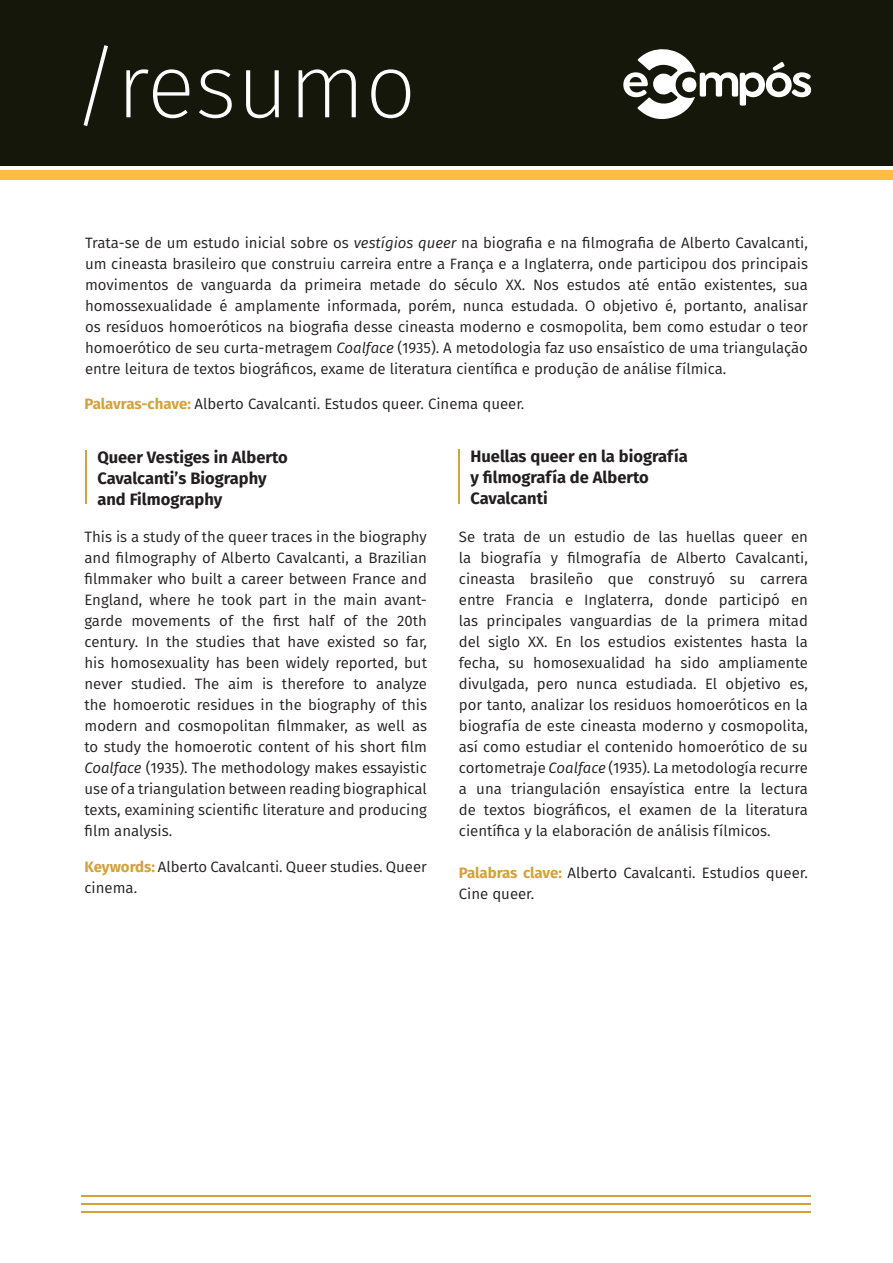
<style>
.page{position:relative;width:893px;height:1263px;background:#fff}
.page>*{position:absolute;margin:0;border:0;box-sizing:border-box;transform-origin:0 0}
.t1{font:200 90px "Fira Sans";color:#fff}
.t2{font:700 16.5px/21px "Fira Sans";color:#231f20}
.t3{font:15px/21px "Fira Sans";color:#231f20;text-align:justify}
.s1{font-style:italic}
.s2{font-weight:700;color:#d4a13b}
</style>
<div class="page">
<div style="left:0;top:0;width:893px;height:166px;background:#16170b"></div>
<div style="left:0;top:170px;width:893px;height:10px;background:#fdbd44"></div>
<hr style="left:82px;top:1211px;width:729px;height:2px;background:#d4a13b">
<hr style="left:82px;top:1195px;width:729px;height:2px;background:#d4a13b">
<hr style="left:82px;top:1203px;width:729px;height:2px;background:#d4a13b">
<svg style="left:623px;top:49px;width:188px;height:70px"></svg>
<hr style="left:85px;top:451px;width:1px;height:53px;background:#d4a13b">
<hr style="left:459px;top:450px;width:1px;height:54px;background:#d4a13b">
<h1 class="t1" style="left:72px;top:23px;width:345px">/resumo</h1>
<p class="t3" style="left:85px;top:232px;width:724px">Trata-se de um estudo inicial sobre os <span class="s1">vestígios queer</span> na biografia e na filmografia de Alberto Cavalcanti, um cineasta brasileiro que construiu carreira entre a França e a Inglaterra, onde participou dos principais movimentos de vanguarda da primeira metade do século XX. Nos estudos até então existentes, sua homossexualidade é amplamente informada, porém, nunca estudada. O objetivo é, portanto, analisar os resíduos homoeróticos na biografia desse cineasta moderno e cosmopolita, bem como estudar o teor homoerótico de seu curta-metragem <span class="s1">Coalface</span> (1935). A metodologia faz uso ensaístico de uma triangulação entre leitura de textos biográficos, exame de literatura científica e produção de análise fílmica.</p>
<p class="t3" style="left:85px;top:393px;width:441px"><span class="s2">Palavras-chave:</span> Alberto Cavalcanti. Estudos queer. Cinema queer.</p>
<p class="t2" style="left:97px;top:445px;width:192px">Queer Vestiges in Alberto<br>Cavalcanti’s Biography and Filmography</p>
<p class="t3" style="left:85px;top:525px;width:344px">This is a study of the queer traces in the biography and filmography of Alberto Cavalcanti, a Brazilian filmmaker who built a career between France and England, where he took part in the main avant&shy;garde movements of the first half of the 20th century. In the studies that have existed so far, his homosexuality has been widely reported, but never studied. The aim is therefore to analyze the homoerotic residues in the biography of this modern and cosmopolitan filmmaker, as well as to study the homoerotic content of his short film <span class="s1">Coalface</span> (1935). The methodology makes essayistic use of a triangulation between reading biographical texts, examining scientific literature and producing film analysis.</p>
<p class="t3" style="left:85px;top:855px;width:344px"><span class="s2">Keywords:</span> Alberto Cavalcanti. Queer studies. Queer cinema.</p>
<p class="t2" style="left:470px;top:444px;width:219px">Huellas queer en la biografía y filmografía de Alberto<br>Cavalcanti</p>
<p class="t3" style="left:459px;top:525px;width:351px">Se trata de un estudio de las huellas queer en la biografía y filmografía de Alberto Cavalcanti, cineasta brasileño que construyó su carrera entre Francia e Inglaterra, donde participó en las principales vanguardias de la primera mitad del siglo XX. En los estudios existentes hasta la fecha, su homosexualidad ha sido ampliamente divulgada, pero nunca estudiada. El objetivo es, por tanto, analizar los residuos homoeróticos en la biografía de este cineasta moderno y cosmopolita, así como estudiar el contenido homoerótico de su cortometraje <span class="s1">Coalface</span> (1935). La metodología recurre a una triangulación ensayística entre la lectura de textos biográficos, el examen de la literatura científica y la elaboración de análisis fílmicos.</p>
<p class="t3" style="left:459px;top:861px;width:351px"><span class="s2">Palabras clave:</span> Alberto Cavalcanti. Estudios queer.<br>Cine queer.</p>
</div>
